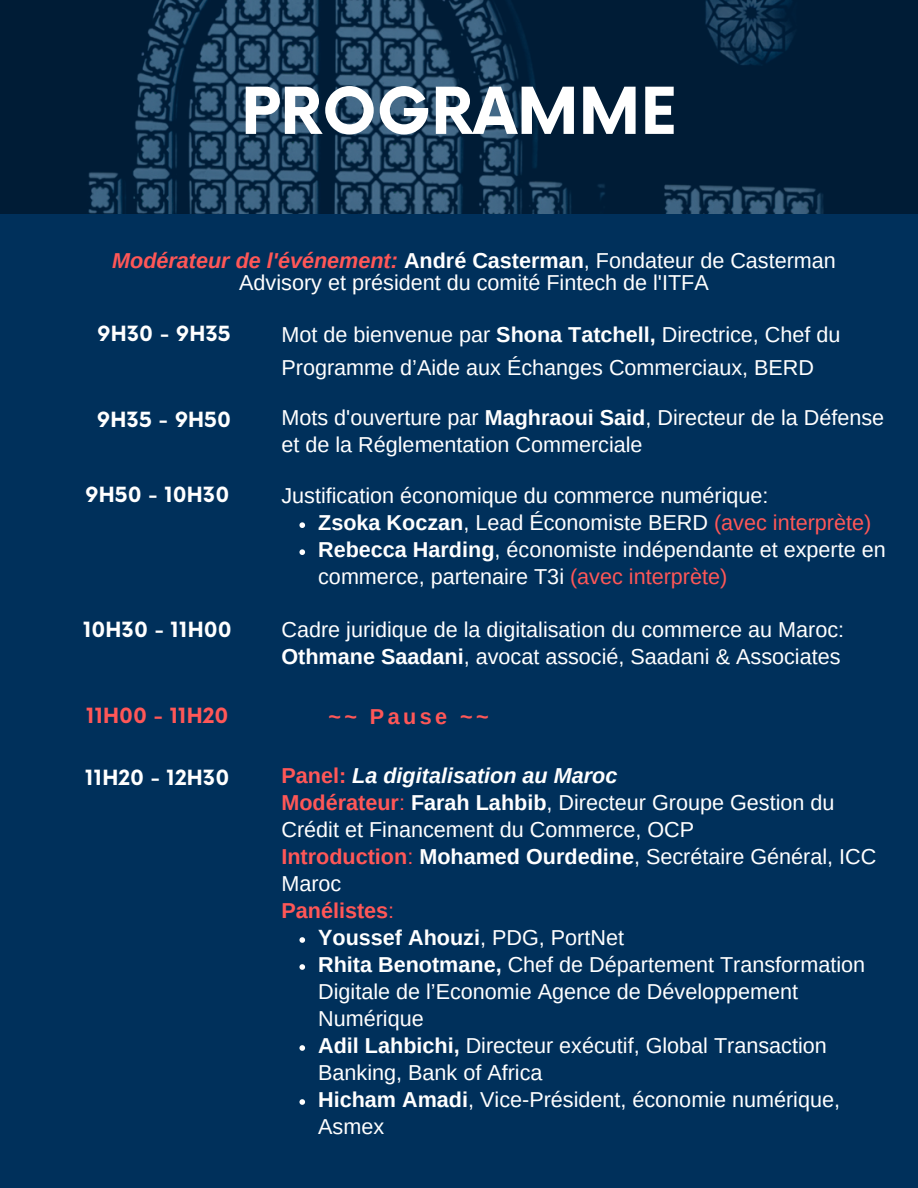
<style>
.page{position:relative;width:918px;height:1188px;background:#00305b}
.page>*{position:absolute;margin:0;border:0;box-sizing:border-box;transform-origin:0 0}
.t1{font:700 63px "Now";color:#fff}
.t2{font:21.6px/27px "Arimo";color:#fff}
.t3{font:italic 700 21.6px "Arimo";color:#fff}
.t4{font:700 21.6px "Arimo";color:#fff}
.t5{font:700 21.6px "Arimo";color:#ff5757}
.t6{font:700 20.4px "Now";color:#fff}
.t7{font:700 20.4px "Now";color:#ff5757}
.s1{font-weight:700;font-style:italic;color:#ff5757}
.s2{font-weight:700}
.s3{color:#ff5757}
.s4{font-style:normal;color:#ff5757}
.s5{font-weight:700;color:#ff5757}
.s6{font-weight:400}
</style>
<div class="page">
<img style="left:0;top:0;width:918px;height:214px">
<svg style="left:299px;top:522px;width:6px;height:6px"></svg>
<svg style="left:299px;top:549px;width:6px;height:6px"></svg>
<svg style="left:299px;top:937px;width:6px;height:6px"></svg>
<svg style="left:299px;top:964px;width:6px;height:6px"></svg>
<svg style="left:299px;top:1045px;width:6px;height:6px"></svg>
<svg style="left:299px;top:1099px;width:6px;height:6px"></svg>
<p class="t1" style="left:241px;top:77px;width:437px">PROGRAMME</p>
<p class="t2" style="left:112px;top:250px;width:725px;line-height:21.3px;text-align:center"><span class="s1">Modérateur de l'événement:</span> <span class="s2">André Casterman</span>, Fondateur de Casterman<br>Advisory et président du comité Fintech de l'ITFA</p>
<h1 class="t6" style="left:97px;top:323px;width:135px">9H30 - 9H35</h1>
<p class="t2" style="left:281px;top:318px;width:561px;line-height:32.7px">Mot de bienvenue par <span class="s2">Shona Tatchell,</span> Directrice, Chef du<br>Programme d’Aide aux Échanges Commerciaux, BERD</p>
<p class="t6" style="left:97px;top:409px;width:136px">9H35 - 9H50</p>
<h2 class="t2" style="left:281px;top:404px;width:604px">Mots d'ouverture par <span class="s2">Maghraoui Said</span>, Directeur de la Défense et de la Réglementation Commerciale</h2>
<p class="t6" style="left:85px;top:483px;width:146px">9H50 - 10H30</p>
<h2 class="t2" style="left:281px;top:482px;width:489px">Justification économique du commerce numérique:</h2>
<h2 class="t2" style="left:318px;top:509px;width:555px"><span class="s2">Zsoka Koczan</span>, Lead Économiste BERD <span class="s3">(avec interprète)</span></h2>
<p class="t2" style="left:318px;top:536px;width:569px"><span class="s2">Rebecca Harding</span>, économiste indépendante et experte en commerce, partenaire T3i <span class="s3">(avec interprète)</span></p>
<p class="t6" style="left:83px;top:619px;width:150px">10H30 - 11H00</p>
<p class="t2" style="left:281px;top:616px;width:564px">Cadre juridique de la digitalisation du commerce au Maroc:<br><span class="s2">Othmane Saadani</span>, avocat associé, Saadani &amp; Associates</p>
<p class="t7" style="left:86px;top:705px;width:144px">11H00 - 11H20</p>
<h2 class="t5" style="left:329px;top:704px;width:162px">~~ Pause ~~</h2>
<h3 class="t6" style="left:85px;top:767px;width:146px">11H20 - 12H30</h3>
<h2 class="t3" style="left:281px;top:764px;width:337px"><span class="s4">Panel:</span> La digitalisation au Maroc</h2>
<p class="t2" style="left:281px;top:789px;width:555px"><span class="s5">Modérateur</span><span class="s3">:</span> <span class="s2">Farah Lahbib</span>, Directeur Groupe Gestion du</p>
<p class="t2" style="left:281px;top:816px;width:596px">Crédit et Financement du Commerce, OCP<br><span class="s5">Introduction</span><span class="s3">:</span> <span class="s2">Mohamed Ourdedine</span>, Secrétaire Général, ICC</p>
<p class="t2" style="left:281px;top:870px;width:61px">Maroc</p>
<p class="t5" style="left:281px;top:899px;width:114px">Panélistes<span class="s6">:</span></p>
<p class="t4" style="left:318px;top:926px;width:307px">Youssef Ahouzi<span class="s6">, PDG, PortNet</span></p>
<p class="t2" style="left:318px;top:951px;width:549px"><span class="s2">Rhita Benotmane,</span> Chef de Département Transformation</p>
<p class="t2" style="left:318px;top:978px;width:510px">Digitale de l’Economie Agence de Développement<br>Numérique<br><span class="s2">Adil Lahbichi,</span> Directeur exécutif, Global Transaction</p>
<p class="t2" style="left:318px;top:1059px;width:523px">Banking, Bank of Africa<br><span class="s2">Hicham Amadi</span>, Vice-Président, économie numérique,</p>
<p class="t2" style="left:318px;top:1113px;width:67px">Asmex</p>
</div>
